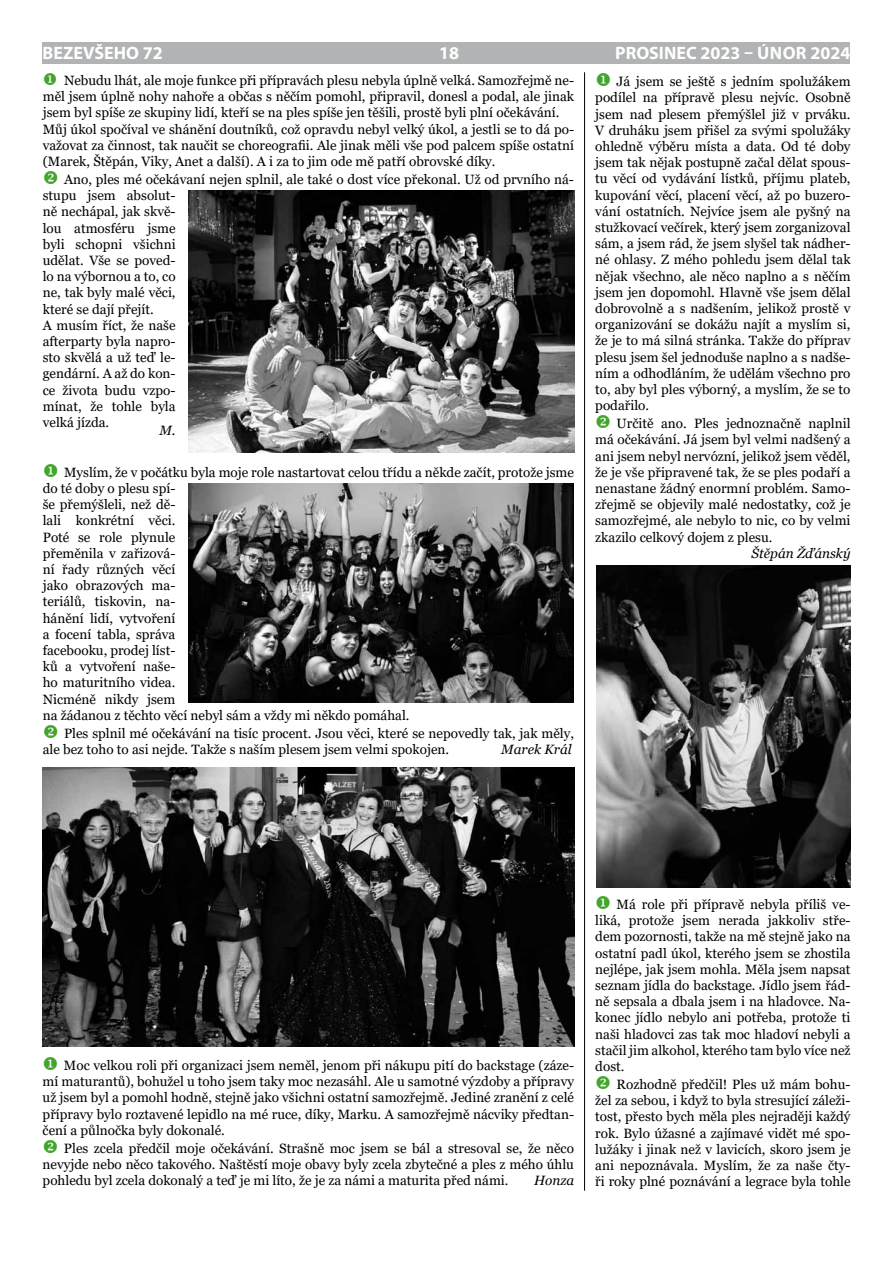
<style>
.page{position:relative;width:893px;height:1263px;background:#fff}
.page>*{position:absolute;margin:0;border:0;box-sizing:border-box;transform-origin:0 0}
.t1{font:700 18px "Myriad Pro";color:#fff}
.t2{font:13.5px/16.2px "Georgia";color:#000;text-align:justify}
.t3{font:italic 13.5px "Georgia";color:#000}
.s1{color:#41a62b}
</style>
<div class="page">
<div style="left:43px;top:43px;width:807px;height:21px;background:#b1b3b4"></div>
<img style="left:188px;top:483px;width:386px;height:219px">
<img style="left:43px;top:767px;width:531px;height:279px">
<img style="left:188px;top:191px;width:386px;height:261px">
<img style="left:596px;top:566px;width:255px;height:322px">
<hr style="left:584px;top:72px;width:1px;height:1119px;background:#000">
<h1 class="t1" style="left:43px;top:41px;width:122px">BEZEVŠEHO 72</h1>
<h1 class="t1" style="left:439px;top:41px;width:21px">18</h1>
<h1 class="t1" style="left:615px;top:41px;width:237px">PROSINEC 2023 – ÚNO R 2024</h1>
<p class="t2" style="left:595px;top:74px;width:257px"><span class="s1">◆</span> Já jsem se ještě s jedním spolužákem podílel na přípravě plesu nejvíc. Osobně jsem nad plesem přemýšlel již v prváku.<br>V druháku jsem přišel za svými spolužáky ohledně výběru místa a data. Od té doby jsem tak nějak postupně začal dělat spous&shy;tu věcí od vydávání lístků, příjmu plateb, kupování věcí, placení věcí, až po buzero&shy;vání ostatních. Nejvíce jsem ale pyšný na stužkovací večírek, který jsem zorganizoval sám, a jsem rád, že jsem slyšel tak nádher&shy;né ohlasy. Z mého pohledu jsem dělal tak nějak všechno, ale něco naplno a s něčím jsem jen dopomohl. Hlavně vše jsem dělal dobrovolně a s nadšením, jelikož prostě v organizování se dokážu najít a myslím si, že je to má silná stránka. Takže do příprav plesu jsem šel jednoduše naplno a s nadše&shy;ním a odhodláním, že udělám všechno pro to, aby byl ples výborný, a myslím, že se to podařilo.</p>
<p class="t2" style="left:595px;top:416px;width:257px"><span class="s1">❖</span> Určitě ano. Ples jednoznačně naplnil má očekávání. Já jsem byl velmi nadšený a ani jsem nebyl nervózní, jelikož jsem věděl, že je vše připravené tak, že se ples podaří a nenastane žádný enormní problém. Samo&shy;zřejmě se objevily malé nedostatky, což je samozřejmé, ale nebylo to nic, co by velmi zkazilo celkový dojem z plesu.</p>
<p class="t3" style="left:752px;top:545px;width:100px">Štěpán Žďánský</p>
<p class="t2" style="left:43px;top:73px;width:533px;text-align:left"><span class="s1">◆</span> Nebudu lhát, ale moje funkce při přípravách plesu nebyla úplně velká. Samozřejmě ne&shy;měl jsem úplně nohy nahoře a občas s něčím pomohl, připravil, donesl a podal, ale jinak jsem byl spíše ze skupiny lidí, kteří se na ples spíše jen těšili, prostě byli plní očekávání.<br>Můj úkol spočíval ve shánění doutníků, což opravdu nebyl velký úkol, a jestli se to dá po&shy;važovat za činnost, tak naučit se choreografii. Ale jinak měli vše pod palcem spíše ostatní (Marek, Štěpán, Viky, Anet a další). A i za to jim ode mě patří obrovské díky.</p>
<p class="t2" style="left:43px;top:172px;width:533px;text-align:left"><span class="s1">❖</span> Ano, ples mé očekávaní nejen splnil, ale také o dost více překonal. Už od prvního ná&shy;stupu jsem absolut-<br>ně nechápal, jak skvě-<br>lou atmosféru jsme<br>byli schopni všichni<br>udělat. Vše se poved-<br>lo na výbornou a to, co<br>ne, tak byly malé věci,<br>které se dají přejít.<br>A musím říct, že naše<br>afterparty byla napro-<br>sto skvělá a už teď le-<br>gendární. A až do kon-<br>ce života budu vzpo-<br>mínat, že tohle byla<br>velká jízda.</p>
<p class="t3" style="left:159px;top:421px;width:18px">M.</p>
<p class="t2" style="left:43px;top:464px;width:533px;text-align:left"><span class="s1">◆</span> Myslím, že v počátku byla moje role nastartovat celou třídu a někde začít, protože jsme do té doby o plesu spí-<br>še přemýšleli, než dě-<br>lali konkrétní věci.<br>Poté se role plynule<br>přeměnila v zařizová-<br>ní řady různých věcí<br>jako obrazových ma-<br>teriálů, tiskovin, na-<br>hánění lidí, vytvoření<br>a focení tabla, správa<br>facebooku, prodej líst-<br>ků a vytvoření naše-<br>ho maturitního videa.<br>Nicméně nikdy jsem<br>na žádanou z těchto věcí nebyl sám a vždy mi někdo pomáhal.</p>
<p class="t2" style="left:43px;top:725px;width:533px"><span class="s1">❖</span> Ples splnil mé očekávání na tisíc procent. Jsou věci, které se nepovedly tak, jak měly, ale bez toho to asi nejde. Takže s naším plesem jsem velmi spokojen.</p>
<p class="t3" style="left:501px;top:741px;width:72px">Marek Král</p>
<p class="t2" style="left:43px;top:1057px;width:533px"><span class="s1">◆</span> Moc velkou roli při organizaci jsem neměl, jenom při nákupu pití do backstage (záze&shy;mí maturantů), bohužel u toho jsem taky moc nezasáhl. Ale u samotné výzdoby a přípravy už jsem byl a pomohl hodně, stejně jako všichni ostatní samozřejmě. Jediné zranění z celé přípravy bylo roztavené lepidlo na mé ruce, díky, Marku. A samozřejmě nácviky předtan&shy;čení a půlnočka byly dokonalé.</p>
<p class="t2" style="left:43px;top:1140px;width:533px"><span class="s1">❖</span> Ples zcela předčil moje očekávání. Strašně moc jsem se bál a stresoval se, že něco nevyjde nebo něco takového. Naštěstí moje obavy byly zcela zbytečné a ples z mého úhlu pohledu byl zcela dokonalý a teď je mi líto, že je za námi a maturita před námi.</p>
<p class="t3" style="left:534px;top:1172px;width:41px">Honza</p>
<p class="t2" style="left:595px;top:896px;width:257px"><span class="s1">◆</span> Má role při přípravě nebyla příliš ve&shy;liká, protože jsem nerada jakkoliv stře&shy;dem pozornosti, takže na mě stejně jako na ostatní padl úkol, kterého jsem se zhostila nejlépe, jak jsem mohla. Měla jsem napsat seznam jídla do backstage. Jídlo jsem řád&shy;ně sepsala a dbala jsem i na hladovce. Na&shy;konec jídlo nebylo ani potřeba, protože ti naši hladovci zas tak moc hladoví nebyli a stačil jim alkohol, kterého tam bylo více než dost.</p>
<p class="t2" style="left:595px;top:1076px;width:257px"><span class="s1">❖</span> Rozhodně předčil! Ples už mám bohu&shy;žel za sebou, i když to byla stresující záleži&shy;tost, přesto bych měla ples nejraději každý rok. Bylo úžasné a zajímavé vidět mé spo&shy;lužáky i jinak než v lavicích, skoro jsem je ani nepoznávala. Myslím, že za naše čty&shy;ři roky plné poznávání a legrace byla tohle</p>
</div>
